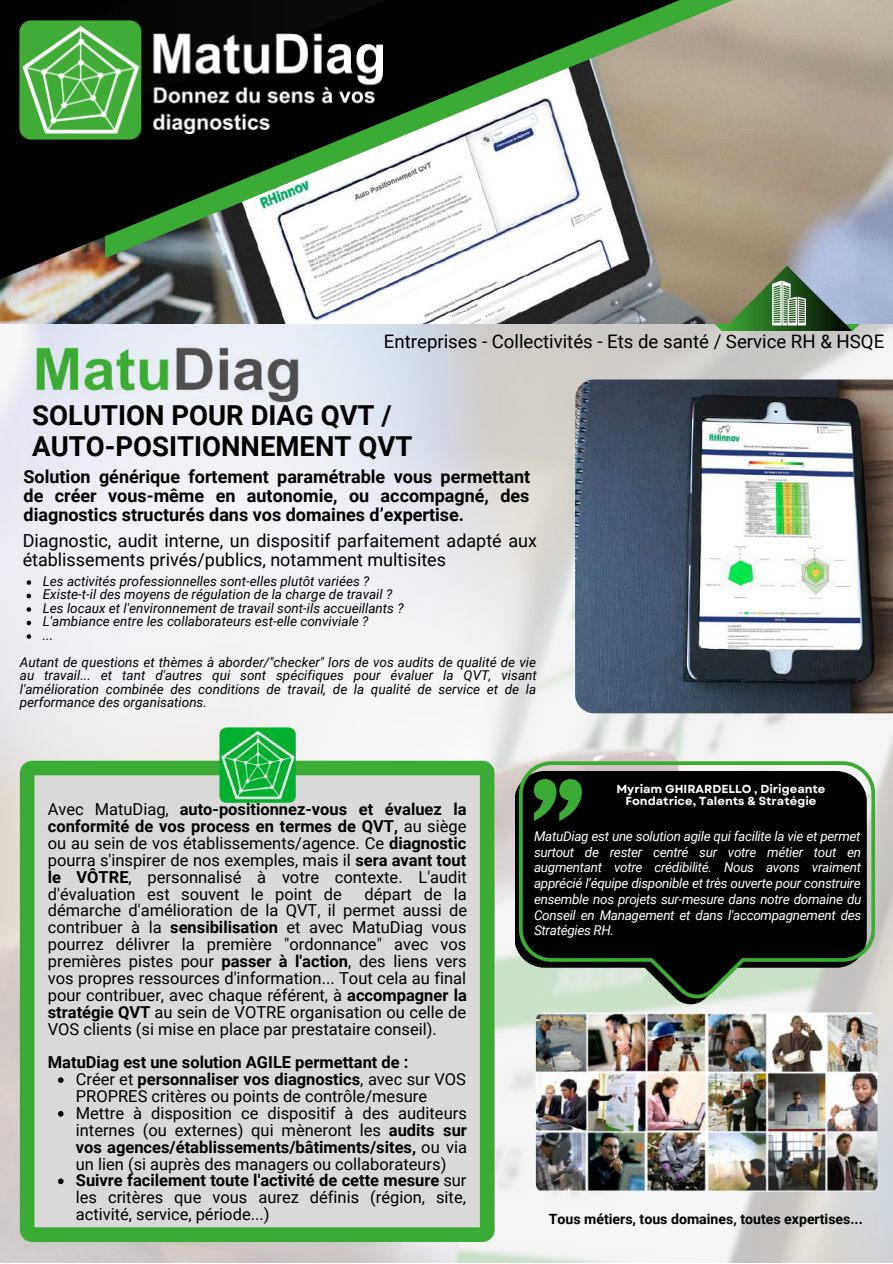
<style>
.page{position:relative;width:893px;height:1264px;background:#fff}
.page>*{position:absolute;margin:0;border:0;box-sizing:border-box;transform-origin:0 0}
.t1{font:700 27.45px/31.5px "Roboto";color:#000}
.t2{font:18.6px "Roboto";color:#000}
.t3{font:700 18px/19px "Roboto";color:#000;text-align:justify}
.t4{font:18px/19px "Roboto";color:#000}
.t5{font:16.5px/16.8px "Roboto";color:#000;text-align:justify}
.t6{font:700 16.5px "Roboto";color:#000}
.t7{font:700 14.1px "Roboto";color:#000}
.t8{font:italic 13.5px/13.5px "Roboto";color:#000}
.t9{font:italic 13.5px/15.8px "Roboto";letter-spacing:-.02em;color:#fff;text-align:justify}
.t10{font:700 11.7px/11.7px "Garet";color:#fff;text-align:center}
.s1{font-weight:700}
</style>
<div class="page">
<img style="left:0;top:324px;width:892px;height:938px">
<img style="left:0;top:0;width:892px;height:324px">
<svg style="left:681px;top:0;width:54px;height:258px;background:#aca187"></svg>
<svg style="left:0;top:0;width:681px;height:318px"></svg>
<svg style="left:0;top:0;width:387px;height:191px;background:#1d281c"></svg>
<img style="left:20px;top:20px;width:362px;height:120px">
<img style="left:536px;top:1012px;width:341px;height:179px;border-radius:8px">
<svg style="left:515px;top:771px;width:351px;height:235px"></svg>
<svg style="left:519px;top:761px;width:355px;height:237px;background:#232b22"></svg>
<svg style="left:706px;top:266px;width:161px;height:65px;background:#7d907c"></svg>
<img style="left:30px;top:339px;width:277px;height:67px">
<svg style="left:20px;top:760px;width:474px;height:481px;background:#c7d3c6"></svg>
<img style="left:220px;top:727px;width:75px;height:75px">
<img style="left:575px;top:379px;width:317px;height:334px">
<svg style="left:27px;top:580px;width:4px;height:5px"></svg>
<svg style="left:27px;top:594px;width:4px;height:4px"></svg>
<svg style="left:27px;top:607px;width:4px;height:4px"></svg>
<svg style="left:27px;top:620px;width:4px;height:5px"></svg>
<svg style="left:27px;top:634px;width:4px;height:4px"></svg>
<svg style="left:58px;top:1077px;width:6px;height:5px"></svg>
<svg style="left:58px;top:1110px;width:6px;height:6px"></svg>
<svg style="left:58px;top:1178px;width:6px;height:6px"></svg>
<p class="t2" style="left:384px;top:331px;width:502px">Entreprises - Collectivités - Ets de santé / Service RH &amp; HSQE</p>
<h1 class="t1" style="left:32px;top:400px;width:381px">SOLUTION POUR DIAG QVT /<br>AUTO-POSITIONNEMENT QVT</h1>
<p class="t3" style="left:24px;top:467px;width:508px">Solution générique fortement paramétrable vous permettant de créer vous-même en autonomie, ou accompagné, des diagnostics structurés dans vos domaines d’expertise.</p>
<p class="t4" style="left:23px;top:531px;width:515px">Diagnostic, audit interne, un dispositif parfaitement adapté aux établissements privés/publics, notamment multisites</p>
<p class="t8" style="left:43px;top:574px;width:362px">Les activités professionnelles sont-elles plutôt variées ?<br>Existe-t-il des moyens de régulation de la charge de travail ?<br>Les locaux et l'environnement de travail sont-ils accueillants ?<br>L'ambiance entre les collaborateurs est-elle conviviale ?<br>...</p>
<p class="t8" style="left:20px;top:655px;width:518px;text-align:justify">Autant de questions et thèmes à aborder/"checker" lors de vos audits de qualité de vie au travail... et tant d'autres qui sont spécifiques pour évaluer la QVT, visant l'amélioration combinée des conditions de travail, de la qualité de service et de la performance des organisations.</p>
<p class="t5" style="left:48px;top:801px;width:420px">Avec MatuDiag, <span class="s1">auto-positionnez-vous et évaluez la conformité de vos process en termes de QVT,</span> au siège ou au sein de vos établissements/agence. Ce <span class="s1">diagnostic </span>pourra s'inspirer de nos exemples, mais il <span class="s1">sera avant tout le VÔTRE</span>, personnalisé à votre contexte. L'audit d'évaluation est souvent le point de</p>
<p class="t5" style="left:48px;top:885px;width:420px;text-indent:317px">départ de la démarche d'amélioration de la QVT, il permet aussi de contribuer à la <span class="s1">sensibilisation</span> et avec MatuDiag vous pourrez délivrer la première "ordonnance" avec vos premières pistes pour <span class="s1">passer à l'action</span>, des liens vers vos propres ressources d'information... Tout cela au final pour contribuer, avec chaque référent, à <span class="s1">accompagner la stratégie QVT</span> au sein de VOTRE organisation ou celle de VOS clients (si mise en place par prestataire conseil).</p>
<p class="t6" style="left:48px;top:1052px;width:362px">MatuDiag est une solution AGILE permettant de :</p>
<p class="t5" style="left:76px;top:1071px;width:392px;text-align:left">Créer et <span class="s1">personnaliser vos diagnostics</span>, avec sur VOS PROPRES critères ou points de contrôle/mesure Mettre à disposition ce dispositif à des auditeurs internes (ou externes) qui mèneront les <span class="s1">audits sur vos agences/établissements/bâtiments/sites,</span> ou via un lien (si auprès des managers ou collaborateurs)<br><span class="s1">Suivre facilement toute l'activité de cette mesure</span> sur les critères que vous aurez définis (région, site, activité, service, période...)</p>
<p class="t10" style="left:616px;top:783px;width:211px">Myriam GHIRARDELLO , Dirigeante<br>Fondatrice, Talents &amp; Stratégie</p>
<p class="t9" style="left:534px;top:828px;width:329px">MatuDiag est une solution agile qui facilite la vie et permet surtout de rester centré sur votre métier tout en augmentant votre crédibilité. Nous avons vraiment apprécié l’équipe disponible et très ouverte pour construire ensemble nos projets sur-mesure dans notre domaine du Conseil en Management et dans l'accompagnement des Stratégies RH.</p>
<p class="t7" style="left:548px;top:1210px;width:315px">Tous métiers, tous domaines, toutes expertises...</p>
</div>
